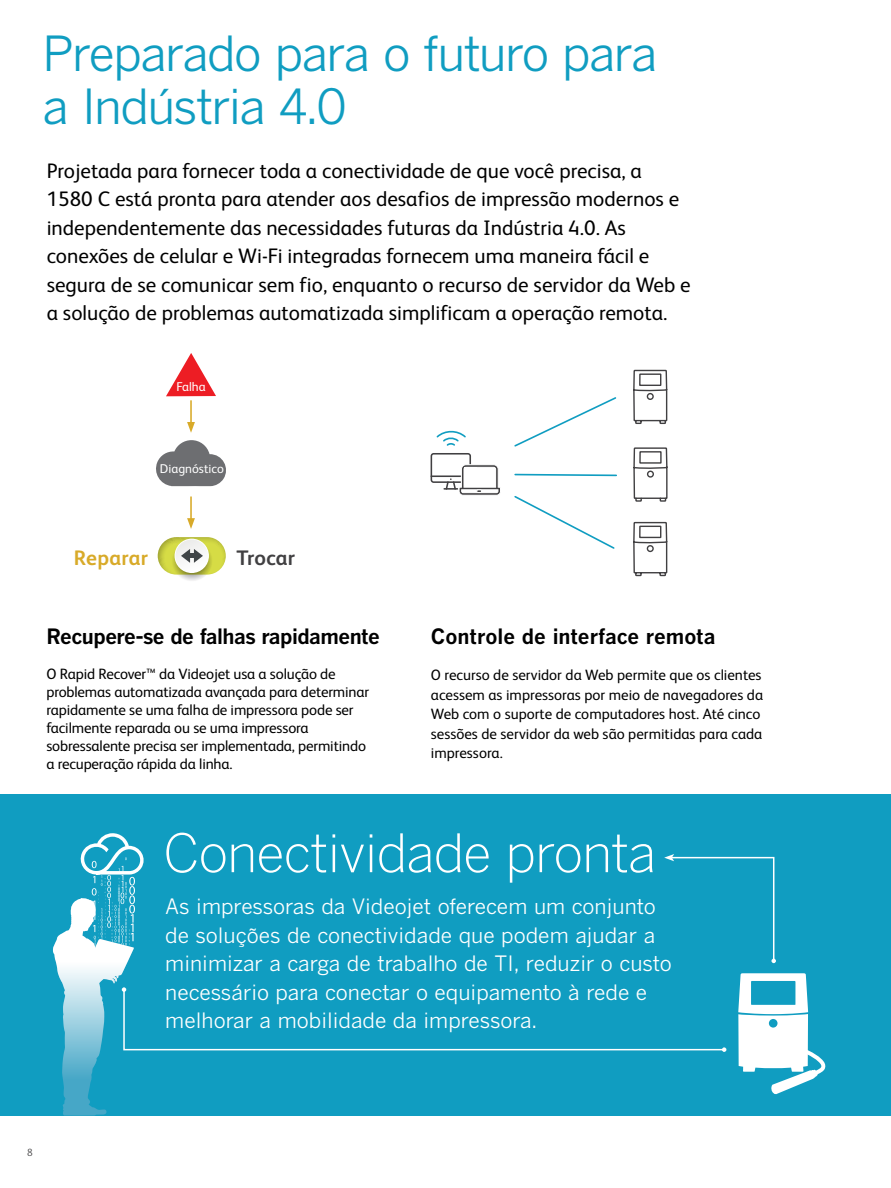
<style>
.page{position:relative;width:891px;height:1188px;background:#fff}
.page>*{position:absolute;margin:0;border:0;box-sizing:border-box;transform-origin:0 0}
.t1{font:300 52.5px "Benton Gothic";letter-spacing:-.02em;color:#fff}
.t2{font:48px/52.5px "Benton Gothic";letter-spacing:-.035em;color:#109dc1}
.t3{font:21px/28.5px "FS Albert Pro";color:#000}
.t4{font:21px/28.5px "Benton Gothic";color:#fff}
.t5{font:700 21px "Benton Gothic";letter-spacing:-.025em;color:#000}
.t6{font:700 21px "Benton Gothic";color:#000}
.t7{font:700 21px "FS Albert Pro";letter-spacing:.01em;color:#d8aa29}
.t8{font:700 21px "FS Albert Pro";letter-spacing:.01em;color:#414042}
.t9{font:15px/18px "FS Albert Pro";letter-spacing:-.01em;color:#000}
.t10{font:12.75px "FS Albert Pro";color:#fff}
.t11{font:300 10.5px "FS Albert Pro";color:#414042}
</style>
<div class="page">
<div style="left:0;top:794px;width:891px;height:322px;background:#109dc1"></div>
<svg style="left:171px;top:540px;width:42px;height:41px"></svg>
<svg style="left:158px;top:537px;width:68px;height:38px"></svg>
<svg style="left:166px;top:353px;width:50px;height:43px"></svg>
<hr style="left:190px;top:400px;width:2px;height:24px;background:#d8aa29">
<svg style="left:187px;top:422px;width:8px;height:11px"></svg>
<svg style="left:156px;top:440px;width:70px;height:46px"></svg>
<hr style="left:190px;top:497px;width:2px;height:24px;background:#d8aa29">
<svg style="left:187px;top:518px;width:8px;height:11px"></svg>
<svg style="left:436px;top:430px;width:30px;height:16px"></svg>
<svg style="left:633px;top:369px;width:35px;height:208px"></svg>
<svg style="left:514px;top:473px;width:103px;height:4px"></svg>
<svg style="left:514px;top:397px;width:103px;height:50px"></svg>
<svg style="left:514px;top:496px;width:101px;height:53px"></svg>
<svg style="left:431px;top:453px;width:69px;height:43px"></svg>
<div style="left:464px;top:467px;width:13px;height:18px;background:#fff"></div>
<svg style="left:53px;top:833px;width:773px;height:283px"></svg>
<h2 class="t2" style="left:42px;top:28px;width:617px">Preparado para o futuro para a Indústria 4.0</h2>
<p class="t3" style="left:47px;top:155px;width:646px">Projetada para fornecer toda a conectividade de que você precisa, a 1580 C está pronta para atender aos desafios de impressão modernos e independentemente das necessidades futuras da Indústria 4.0. As conexões de celular e Wi-Fi integradas fornecem uma maneira fácil e segura de se comunicar sem fio, enquanto o recurso de servidor da Web e a solução de problemas automatizada simplificam a operação remota.</p>
<p class="t10" style="left:176px;top:378px;width:31px">Falha</p>
<p class="t10" style="left:160px;top:459px;width:65px">Diagnóstico</p>
<h3 class="t7" style="left:74px;top:543px;width:76px">Reparar</h3>
<h3 class="t8" style="left:237px;top:543px;width:60px">Trocar</h3>
<h3 class="t5" style="left:46px;top:624px;width:335px">Recupere-se de falhas rapidamente</h3>
<p class="t9" style="left:46px;top:663px;width:324px">O Rapid Recover™ da Videojet usa a solução de problemas automatizada avançada para determinar rapidamente se uma falha de impressora pode ser facilmente reparada ou se uma impressora sobressalente precisa ser implementada, permitindo a recuperação rápida da linha.</p>
<h3 class="t6" style="left:431px;top:624px;width:286px">Controle de interface remota</h3>
<p class="t9" style="left:431px;top:664px;width:334px;line-height:19.5px">O recurso de servidor da Web permite que os clientes acessem as impressoras por meio de navegadores da Web com o suporte de computadores host. Até cinco sessões de servidor da web são permitidas para cada impressora.</p>
<h1 class="t1" style="left:163px;top:823px;width:495px">Conectividade pronta</h1>
<h3 class="t4" style="left:165px;top:893px;width:508px">As impressoras da Videojet oferecem um conjunto de soluções de conectividade que podem ajudar a minimizar a carga de trabalho de TI, reduzir o custo necessário para conectar o equipamento à rede e melhorar a mobilidade da impressora.</h3>
<p class="t11" style="left:27px;top:1145px;width:7px">8</p>
</div>
